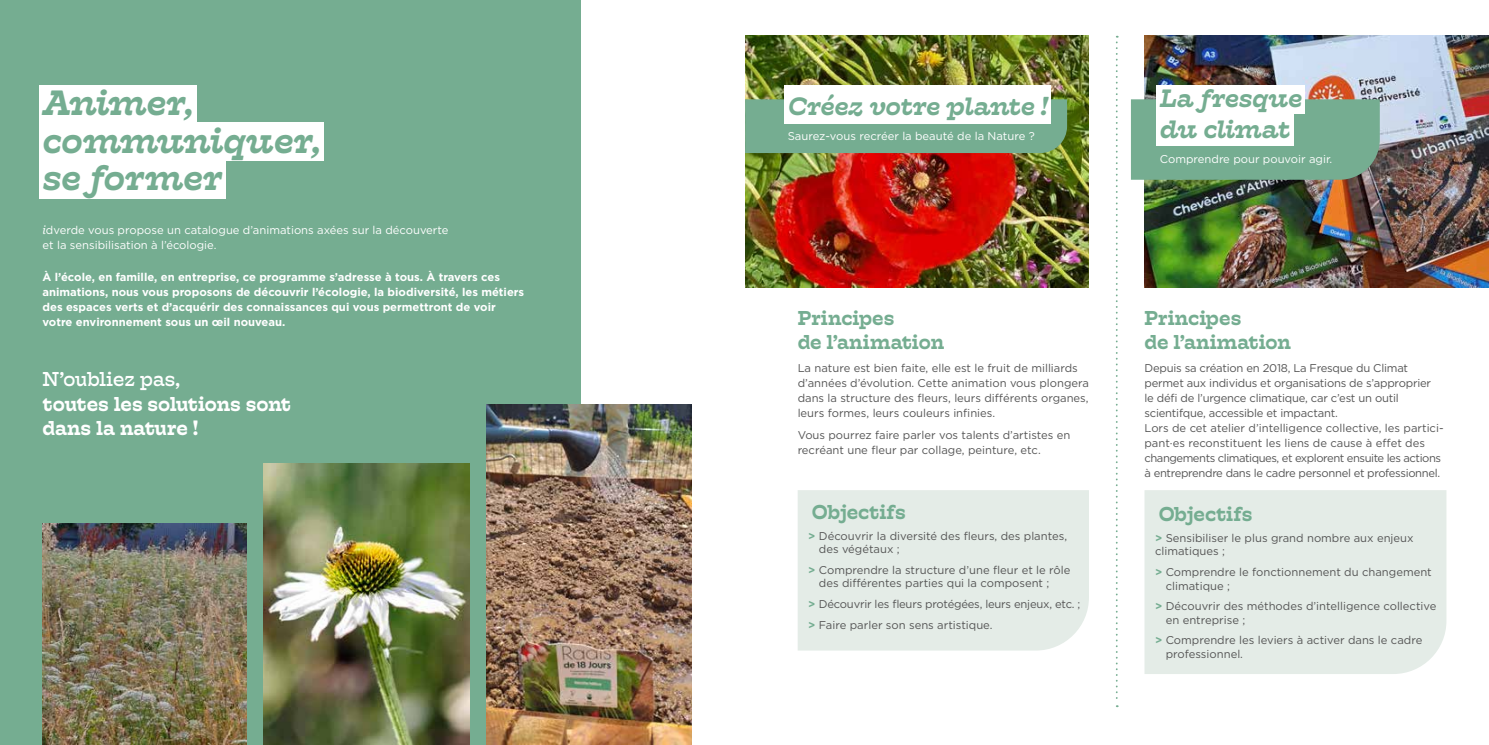
<style>
.page{position:relative;width:1489px;height:745px;background:#fff}
.page>*{position:absolute;margin:0;border:0;box-sizing:border-box;transform-origin:0 0}
.t1{font:italic 500 35px/37.5px "Hatch";letter-spacing:-.01em;color:#75ad91}
.t2{font:italic 500 25px/30px "Hatch";letter-spacing:-.005em;color:#75ad91}
.t3{font:500 20px/24px "Hatch";letter-spacing:-.005em;color:#75ad91}
.t4{font:500 20px/24px "Hatch";letter-spacing:-.01em;color:#fff}
.t5{font:20px "Hatch";letter-spacing:-.005em;color:#fff}
.t6{font:11.25px/13.5px "Gotham";color:#555}
.t7{font:11.25px/15px "Gotham";letter-spacing:-.02em;color:#555}
.t8{font:700 11.25px/15px "Gotham";color:#fff}
.t9{font:11.25px/15px "Gotham";color:#fff}
.s1{font-family:"Droid Serif";font-style:italic}
.s2{font-weight:700;color:#75ad91}
</style>
<div class="page">
<div style="left:0;top:0;width:580px;height:744px;background:#75ad91"></div>
<img style="left:43px;top:523px;width:204px;height:221px">
<img style="left:263px;top:463px;width:206px;height:281px">
<img style="left:487px;top:404px;width:204px;height:340px">
<div style="left:39px;top:85px;width:157px;height:39px;background:#fff"></div>
<div style="left:39px;top:123px;width:285px;height:38px;background:#fff"></div>
<div style="left:39px;top:160px;width:186px;height:39px;background:#fff"></div>
<img style="left:745px;top:35px;width:343px;height:252px">
<img style="left:1144px;top:35px;width:344px;height:252px">
<div style="left:745px;top:99px;width:322px;height:54px;background:#75ad91"></div>
<div style="left:1131px;top:99px;width:248px;height:81px;background:#75ad91"></div>
<div style="left:784px;top:85px;width:267px;height:39px;background:#fff"></div>
<div style="left:1156px;top:85px;width:149px;height:29px;background:#fff"></div>
<div style="left:1156px;top:108px;width:137px;height:38px;background:#fff"></div>
<div style="left:798px;top:490px;width:290px;height:160px;background:#e4ece7"></div>
<div style="left:1144px;top:490px;width:302px;height:183px;background:#e4ece7"></div>
<svg style="left:1115px;top:36px;width:2px;height:670px"></svg>
<h1 class="t1" style="left:43px;top:84px;width:280px">Animer, communiquer, se former</h1>
<p class="t9" style="left:43px;top:222px;width:407px"><span class="s1">i</span>dverde vous propose un catalogue d’animations axées sur la découverte et la sensibilisation à l’écologie.</p>
<p class="t8" style="left:43px;top:269px;width:483px">À l’école, en famille, en entreprise, ce programme s’adresse à tous. À travers ces animations, nous vous proposons de découvrir l’écologie, la biodiversité, les métiers des espaces verts et d’acquérir des connaissances qui vous permettront de voir votre environnement sous un œil nouveau.</p>
<h3 class="t5" style="left:43px;top:366px;width:139px">N’oubliez pas,</h3>
<h3 class="t4" style="left:43px;top:391px;width:250px">toutes les solutions sont dans la nature !</h3>
<h2 class="t2" style="left:787px;top:91px;width:261px">Créez votre plante !</h2>
<p class="t9" style="left:787px;top:128px;width:248px">Saurez-vous recréer la beauté de la Nature ?</p>
<h2 class="t2" style="left:1159px;top:83px;width:143px">La fresque du climat</h2>
<p class="t9" style="left:1159px;top:151px;width:174px">Comprendre pour pouvoir agir.</p>
<h3 class="t3" style="left:797px;top:306px;width:148px">Principes<br>de l’animation</h3>
<p class="t6" style="left:797px;top:359px;width:293px;line-height:15px">La nature est bien faite, elle est le fruit de milliards d’années d’évolution. Cette animation vous plongera dans la structure des fleurs, leurs différents organes, leurs formes, leurs couleurs infinies.</p>
<p class="t6" style="left:797px;top:426px;width:274px;line-height:15px">Vous pourrez faire parler vos talents d’artistes en recréant une fleur par collage, peinture, etc.</p>
<h3 class="t3" style="left:811px;top:499px;width:95px">Objectifs</h3>
<p class="t6" style="left:818px;top:528px;width:250px;text-indent:-11px"><span class="s2">&gt;</span> Découvrir la diversité des fleurs, des plantes, des végétaux ;</p>
<p class="t6" style="left:818px;top:562px;width:253px;text-indent:-11px"><span class="s2">&gt;</span> Comprendre la structure d’une fleur et le rôle des différentes parties qui la composent ;</p>
<p class="t7" style="left:808px;top:593px;width:273px;line-height:20.6px"><span class="s2">&gt;</span> Découvrir les fleurs protégées, leurs enjeux, etc. ; <span class="s2">&gt;</span> Faire parler son sens artistique.</p>
<h3 class="t3" style="left:1144px;top:306px;width:148px">Principes<br>de l’animation</h3>
<p class="t7" style="left:1144px;top:359px;width:300px">Depuis sa création en 2018, La Fresque du Climat permet aux individus et organisations de s’approprier<br>le défi de l’urgence climatique, car c’est un outil scientifque, accessible et impactant.<br>Lors de cet atelier d’intelligence collective, les partici&shy;pant·es reconstituent les liens de cause à effet des changements climatiques, et explorent ensuite les actions à entreprendre dans le cadre personnel et professionnel.</p>
<h3 class="t3" style="left:1158px;top:502px;width:95px">Objectifs</h3>
<p class="t6" style="left:1155px;top:530px;width:260px"><span class="s2">&gt;</span> Sensibiliser le plus grand nombre aux enjeux climatiques ;</p>
<p class="t6" style="left:1165px;top:564px;width:267px;text-indent:-11px"><span class="s2">&gt;</span> Comprendre le fonctionnement du changement climatique ;</p>
<p class="t6" style="left:1165px;top:599px;width:272px;text-indent:-11px"><span class="s2">&gt;</span> Découvrir des méthodes d’intelligence collective en entreprise ;</p>
<p class="t6" style="left:1165px;top:633px;width:258px;text-indent:-11px"><span class="s2">&gt;</span> Comprendre les leviers à activer dans le cadre professionnel.</p>
</div>
